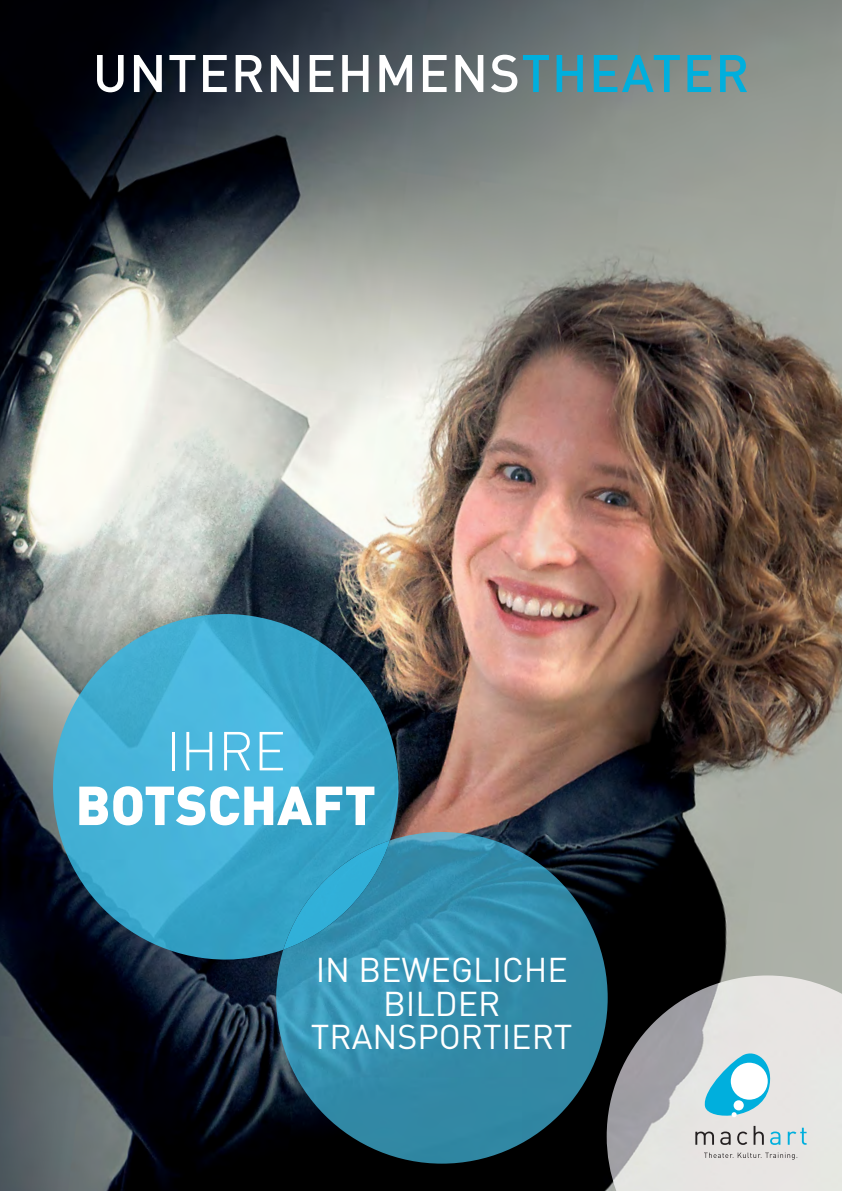
<style>
.page{position:relative;width:842px;height:1191px;background:#fff}
.page>*{position:absolute;margin:0;border:0;box-sizing:border-box;transform-origin:0 0}
.t1{font:900 54px "DIN";color:#fff}
.t2{font:300 54px "DIN";color:#fff}
.t3{font:500 52px "DIN";letter-spacing:.025em;color:#fff}
.t4{font:34px/33.2px "DIN";color:#fff;text-align:center}
.s1{color:#00afdd}
</style>
<div class="page">
<img style="left:0;top:0;width:842px;height:1191px">
<img style="left:607px;top:975px;width:235px;height:216px">
<img style="left:276px;top:832px;width:332px;height:331px">
<img style="left:53px;top:614px;width:345px;height:345px">
<img style="left:283px;top:840px;width:107px;height:109px">
<svg style="left:704px;top:1152px;width:93px;height:7px"></svg>
<svg style="left:695px;top:1053px;width:111px;height:91px;background:#bbd8df"></svg>
<h2 class="t3" style="left:93px;top:55px;width:658px">UNTERNEHMENS<span class="s1">THEATER</span></h2>
<h1 class="t2" style="left:166px;top:732px;width:122px">IHRE</h1>
<h1 class="t1" style="left:75px;top:786px;width:302px">BOTSCHAFT</h1>
<p class="t4" style="left:311px;top:957px;width:263px">IN BEWEGLICHE<br>BILDER<br>TRANSPORTIERT</p>
</div>
